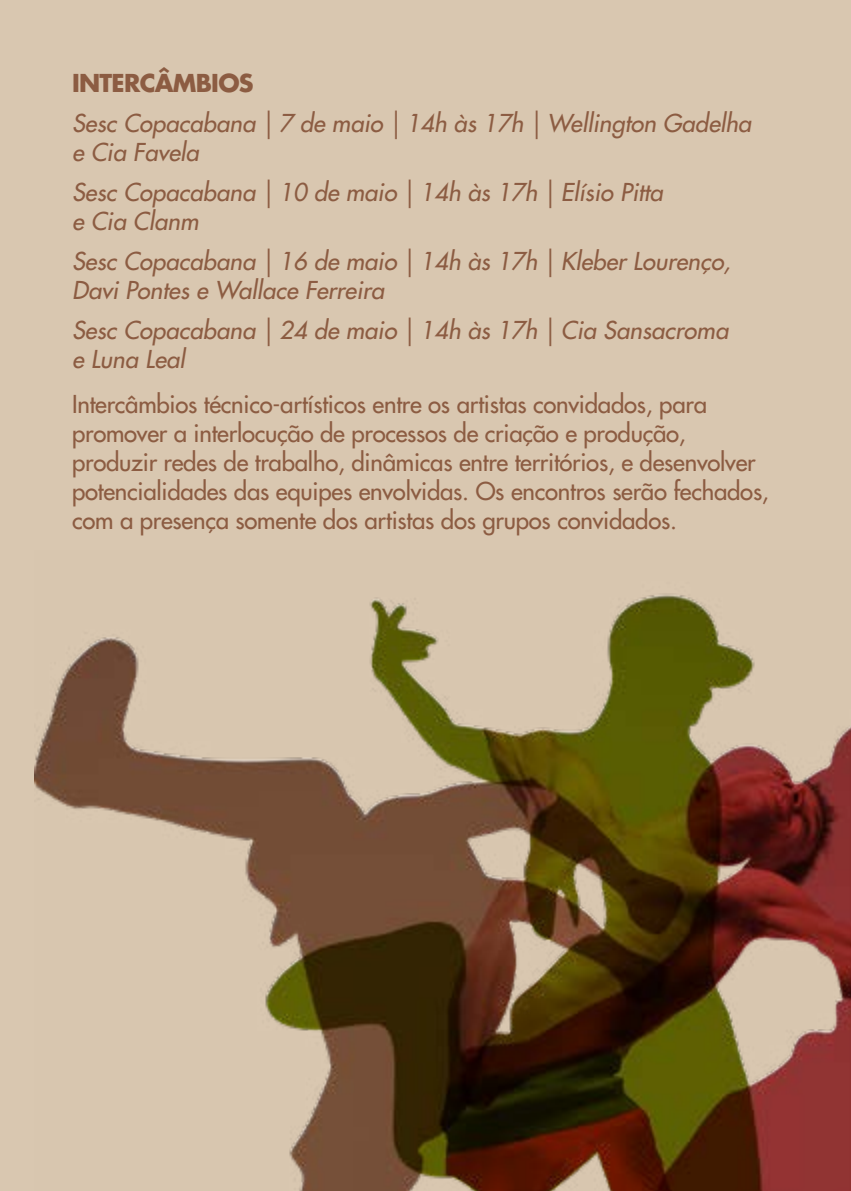
<style>
.page{position:relative;width:851px;height:1191px;background:#fff}
.page>*{position:absolute;margin:0;border:0;box-sizing:border-box;transform-origin:0 0}
.t1{font:500 24px/28.8px "Futura Std";letter-spacing:-.01em;color:#8c5c42}
.t2{font:italic 500 24px/28.8px "Futura Std";color:#8c5c42}
.t3{font:700 24px "Futura Std";letter-spacing:-.03em;color:#8c5c42}
</style>
<div class="page">
<div style="left:0;top:0;width:850px;height:1191px;background:#d9c7b0"></div>
<img style="left:34px;top:593px;width:816px;height:598px">
<p class="t3" style="left:72px;top:67px;width:183px">INTERCÂMBIOS</p>
<p class="t2" style="left:72px;top:109px;width:680px">Sesc Copacabana | 7 de maio | 14h às 17h | Wellington Gadelha e Cia Favela</p>
<p class="t2" style="left:72px;top:178px;width:592px">Sesc Copacabana | 10 de maio | 14h às 17h | Elísio Pitta e Cia Clanm</p>
<p class="t2" style="left:72px;top:247px;width:660px">Sesc Copacabana | 16 de maio | 14h às 17h | Kleber Lourenço,<br>Davi Pontes e Wallace Ferreira</p>
<p class="t2" style="left:72px;top:316px;width:657px">Sesc Copacabana | 24 de maio | 14h às 17h | Cia Sansacroma e Luna Leal</p>
<p class="t1" style="left:72px;top:390px;width:698px">Intercâmbios técnico-artísticos entre os artistas convidados, para promover a interlocução de processos de criação e produção, produzir redes de trabalho, dinâmicas entre territórios, e desenvolver potencialidades das equipes envolvidas. Os encontros serão fechados, com a presença somente dos artistas dos grupos convidados.</p>
</div>
